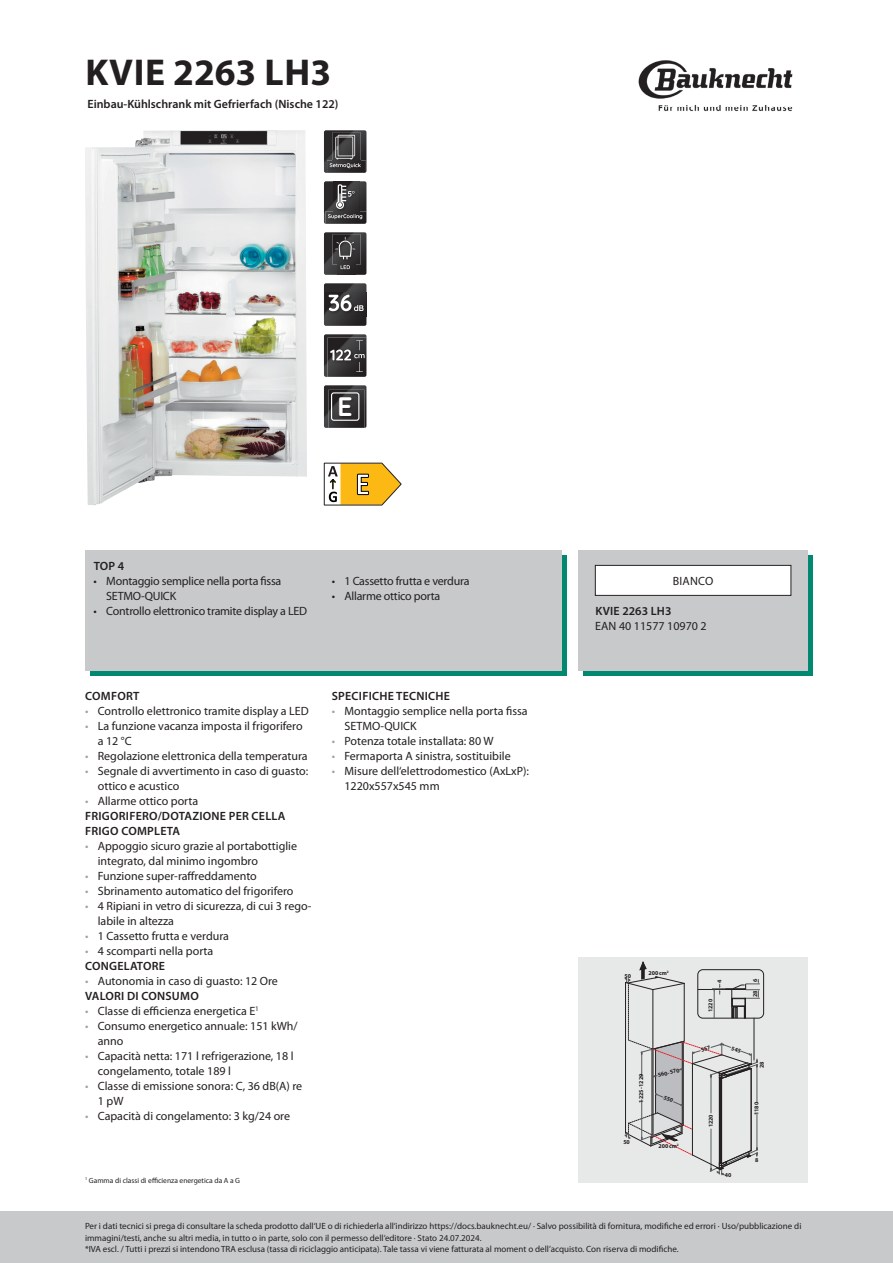
<style>
.page{position:relative;width:893px;height:1263px;background:#fff}
.page>*{position:absolute;margin:0;border:0;box-sizing:border-box;transform-origin:0 0}
.t1{font:700 37.5px "Myriad Pro";letter-spacing:.015em;color:#231f20}
.t2{font:700 26.7px "Hotpoint";color:#fff}
.t3{font:12px/15px "Myriad Pro";color:#231f20}
.t4{font:12px/15px "Myriad Pro";letter-spacing:-.02em;color:#231f20}
.t5{font:600 12px/15px "Myriad Pro";letter-spacing:.02em;color:#231f20}
.t6{font:600 12px "Myriad Pro";color:#231f20}
.t7{font:9px/11.2px "Myriad Pro";color:#231f20}
.t8{font:7.5px "Myriad Pro";color:#231f20}
.t9{font:700 6px "Myriad Pro";color:#231f20}
.s1{color:#9ea0a2}
.s2{font-weight:400;color:#9ea0a2}
.s3{font-weight:400}
.s4{font-weight:600}
</style>
<div class="page">
<img style="left:638px;top:60px;width:155px;height:52px">
<div style="left:0;top:1212px;width:893px;height:51px;background:#c7c9cb"></div>
<img style="left:85px;top:130px;width:222px;height:375px">
<svg style="left:324px;top:130px;width:42px;height:43px;background:#494849"></svg>
<svg style="left:324px;top:181px;width:42px;height:43px;background:#484648"></svg>
<svg style="left:324px;top:232px;width:42px;height:43px;background:#403e40"></svg>
<svg style="left:324px;top:283px;width:42px;height:43px;background:#4d4b4c"></svg>
<svg style="left:324px;top:334px;width:42px;height:43px;background:#464445"></svg>
<svg style="left:324px;top:385px;width:42px;height:43px"></svg>
<img style="left:328px;top:390px;width:37px;height:38px">
<div style="left:331px;top:392px;width:28px;height:29px;border:1px solid #fff;border-radius:2px"></div>
<svg style="left:324px;top:463px;width:77px;height:42px"></svg>
<svg style="left:90px;top:556px;width:477px;height:120px;background:#20927f"></svg>
<div style="left:85px;top:550px;width:476px;height:120px;background:#c7c9cb"></div>
<div style="left:584px;top:556px;width:229px;height:120px;background:#008871"></div>
<div style="left:578px;top:550px;width:230px;height:120px;background:#c7c9cb"></div>
<div style="left:595px;top:565px;width:196px;height:30px;background:#fff"></div>
<div style="left:595px;top:565px;width:196px;height:30px;border:1px solid #231f20"></div>
<div style="left:578px;top:958px;width:230px;height:225px;background:#e7e8e8"></div>
<div style="left:698px;top:969px;width:66px;height:49px;border:1px solid #231f20;border-radius:5px"></div>
<svg style="left:625px;top:962px;width:135px;height:213px"></svg>
<h1 class="t1" style="left:85px;top:48px;width:247px">KVIE 2263 LH3</h1>
<p class="t6" style="left:88px;top:97px;width:252px">Einbau-Kühlschrank mit Gefrierfach (Nische 122)</p>
<h2 class="t2" style="left:337px;top:385px;width:17px">E</h2>
<p class="t5" style="left:94px;top:559px;width:32px">TOP 4</p>
<p class="t4" style="left:106px;top:574px;width:177px;text-indent:-13px">• Montaggio semplice nella porta fissa<br>SETMO-QUICK</p>
<p class="t4" style="left:94px;top:604px;width:215px">• Controllo elettronico tramite display a LED</p>
<p class="t4" style="left:332px;top:574px;width:139px">• 1 Cassetto frutta e verdura</p>
<p class="t4" style="left:332px;top:589px;width:110px">• Allarme ottico porta</p>
<p class="t3" style="left:673px;top:574px;width:42px">BIANCO</p>
<p class="t5" style="left:595px;top:604px;width:78px">KVIE 2263 LH3</p>
<p class="t3" style="left:595px;top:619px;width:113px">EAN 40 11577 10970 2</p>
<p class="t5" style="left:85px;top:689px;width:56px">COMFORT</p>
<p class="t3" style="left:85px;top:704px;width:225px"><span class="s1">•</span> Controllo elettronico tramite display a LED</p>
<p class="t3" style="left:98px;top:719px;width:206px;text-indent:-13px"><span class="s1">•</span> La funzione vacanza imposta il frigorifero a 12 °C</p>
<p class="t3" style="left:85px;top:749px;width:224px"><span class="s1">•</span> Regolazione elettronica della temperatura</p>
<p class="t3" style="left:98px;top:764px;width:212px;text-indent:-13px"><span class="s1">•</span> Segnale di avvertimento in caso di guasto: ottico e acustico</p>
<p class="t5" style="left:85px;top:794px;width:202px"><span class="s2">•</span> <span class="s3">Allarme ottico porta<br></span>FRIGORIFERO/DOTAZIONE PER CELLA<br>FRIGO COMPLETA</p>
<p class="t3" style="left:98px;top:839px;width:201px;text-indent:-13px"><span class="s1">•</span> Appoggio sicuro grazie al portabottiglie integrato, dal minimo ingombro</p>
<p class="t3" style="left:85px;top:869px;width:173px"><span class="s1">•</span> Funzione super-raffreddamento</p>
<p class="t3" style="left:85px;top:884px;width:210px"><span class="s1">•</span> Sbrinamento automatico del frigorifero</p>
<p class="t3" style="left:98px;top:899px;width:215px;text-indent:-13px"><span class="s1">•</span> 4 Ripiani in vetro di sicurezza, di cui 3 rego&shy;labile in altezza</p>
<p class="t3" style="left:85px;top:929px;width:145px"><span class="s1">•</span> 1 Cassetto frutta e verdura</p>
<p class="t3" style="left:85px;top:944px;width:130px"><span class="s1">•</span> 4 scomparti nella porta<br><span class="s4">CONGELATORE</span></p>
<p class="t3" style="left:85px;top:974px;width:194px"><span class="s1">•</span> Autonomia in caso di guasto: 12 Ore<br><span class="s4">VALORI DI CONSUMO</span></p>
<p class="t3" style="left:85px;top:1004px;width:175px"><span class="s1">•</span> Classe di efficienza energetica E<sup>1</sup></p>
<p class="t3" style="left:98px;top:1019px;width:201px;text-indent:-13px"><span class="s1">•</span> Consumo energetico annuale: 151 kWh/ anno</p>
<p class="t3" style="left:98px;top:1049px;width:197px;text-indent:-13px"><span class="s1">•</span> Capacità netta: 171 l refrigerazione, 18 l congelamento, totale 189 l</p>
<p class="t3" style="left:98px;top:1079px;width:206px;text-indent:-13px"><span class="s1">•</span> Classe di emissione sonora: C, 36 dB(A) re<br>1 pW</p>
<p class="t3" style="left:85px;top:1109px;width:207px"><span class="s1">•</span> Capacità di congelamento: 3 kg/24 ore</p>
<p class="t5" style="left:332px;top:689px;width:120px">SPECIFICHE TECNICHE</p>
<p class="t3" style="left:344px;top:704px;width:185px;text-indent:-13px"><span class="s1">•</span> Montaggio semplice nella porta fissa<br>SETMO-QUICK</p>
<p class="t3" style="left:332px;top:734px;width:163px"><span class="s1">•</span> Potenza totale installata: 80 W</p>
<p class="t3" style="left:332px;top:749px;width:180px"><span class="s1">•</span> Fermaporta A sinistra, sostituibile</p>
<p class="t3" style="left:344px;top:764px;width:186px;text-indent:-13px"><span class="s1">•</span> Misure dell‘elettrodomestico (AxLxP):<br>1220x557x545 mm</p>
<p class="t9" style="left:625px;top:972px;width:8px">50</p>
<p class="t9" style="left:649px;top:969px;width:22px">200cm<sup>2</sup></p>
<p class="t9" style="left:637px;top:1102px;width:30px;rotate:-90deg">1225-1229</p>
<p class="t9" style="left:657px;top:1071px;width:24px;rotate:-15deg">560-570</p>
<p class="t9" style="left:715px;top:983px;width:5px;rotate:-90deg">4</p>
<p class="t9" style="left:707px;top:1012px;width:15px;rotate:-90deg">1220</p>
<p class="t9" style="left:707px;top:1127px;width:15px;rotate:-90deg">1220</p>
<p class="t9" style="left:751px;top:982px;width:5px;rotate:-90deg">6</p>
<p class="t9" style="left:751px;top:997px;width:8px;rotate:-90deg">28</p>
<p class="t9" style="left:758px;top:1068px;width:8px;rotate:-90deg">28</p>
<p class="t9" style="left:753px;top:1115px;width:15px;rotate:-90deg">1180</p>
<p class="t9" style="left:623px;top:1138px;width:8px">50</p>
<p class="t9" style="left:659px;top:1142px;width:22px">200cm<sup>2</sup></p>
<p class="t9" style="left:755px;top:1156px;width:5px">8</p>
<p class="t8" style="left:85px;top:1176px;width:157px"><sup>1</sup> Gamma di classi di efficienza energetica da A a G</p>
<p class="t9" style="left:725px;top:1171px;width:8px">40</p>
<p class="t7" style="left:85px;top:1221px;width:718px">Per i dati tecnici si prega di consultare la scheda prodotto dall‘UE o di richiederla all‘indirizzo https://docs.bauknecht.eu/ · Salvo possibilità di fornitura, modifiche ed errori · Uso/pubblicazione di immagini/testi, anche su altri media, in tutto o in parte, solo con il permesso dell‘editore · Stato 24.07.2024.<br>*IVA escl. / Tutti i prezzi si intendono TRA esclusa (tassa di riciclaggio anticipata). Tale tassa vi viene fatturata al moment o dell’acquisto. Con riserva di modifiche.</p>
</div>
